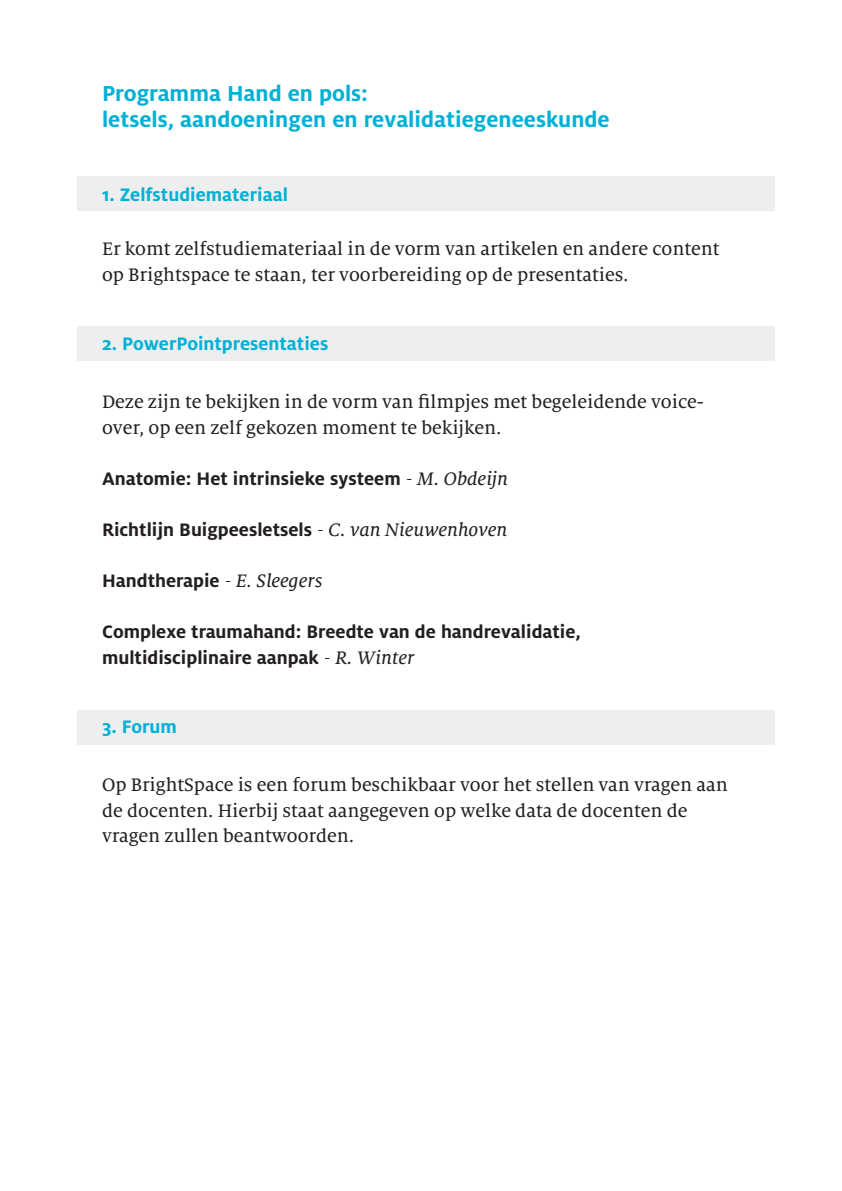
<style>
.page{position:relative;width:842px;height:1191px;background:#fff}
.page>*{position:absolute;margin:0;border:0;box-sizing:border-box;transform-origin:0 0}
.Paragraafkop{font:700 24px/25.6px "Milo OT";color:#00b1d5}
.Leestekst{font:20px/25.6px "Milo Serif OT Text";color:#231f20}
.Subparagraafkop{font:700 20px/25.6px "Milo OT";color:#231f20}
.Subparagraafkop-2{font:700 20px "Milo OT";color:#00b1d5}
.s1{font-family:"Milo Serif OT Text Ita";font-weight:400}
</style>
<div class="page">
<div style="left:77px;top:177px;width:698px;height:34px;background:#eeeeef"></div>
<div style="left:77px;top:326px;width:698px;height:34px;background:#eeeeef"></div>
<div style="left:77px;top:710px;width:698px;height:34px;background:#eeeeef"></div>
<p class="Paragraafkop" style="left:102px;top:81px;width:509px">Programma Hand en pols:<br>letsels, aandoeningen en revalidatiegeneeskunde</p>
<p class="Subparagraafkop-2" style="left:102px;top:183px;width:187px">1. Zelfstudiemateriaal</p>
<p class="Leestekst" style="left:102px;top:237px;width:619px">Er komt zelfstudiemateriaal in de vorm van artikelen en andere content op Brightspace te staan, ter voorbereiding op de presentaties.</p>
<p class="Subparagraafkop-2" style="left:102px;top:333px;width:228px">2. PowerPointpresentaties</p>
<p class="Leestekst" style="left:102px;top:390px;width:603px">Deze zijn te bekijken in de vorm van filmpjes met begeleidende voice&shy;over, op een zelf gekozen moment te bekijken.</p>
<p class="Subparagraafkop" style="left:102px;top:466px;width:408px">Anatomie: Het intrinsieke systeem <span class="s1">- M. Obdeijn</span></p>
<p class="Subparagraafkop" style="left:102px;top:517px;width:407px">Richtlijn Buigpeesletsels <span class="s1">- C. van Nieuwenhoven</span></p>
<p class="Subparagraafkop" style="left:102px;top:568px;width:222px">Handtherapie <span class="s1">- E. Sleegers</span></p>
<p class="Subparagraafkop" style="left:102px;top:619px;width:480px">Complexe traumahand: Breedte van de handrevalidatie, multidisciplinaire aanpak <span class="s1">- R. Winter</span></p>
<p class="Subparagraafkop-2" style="left:102px;top:715px;width:76px">3. Forum</p>
<p class="Leestekst" style="left:102px;top:772px;width:627px">Op BrightSpace is een forum beschikbaar voor het stellen van vragen aan de docenten. Hierbij staat aangegeven op welke data de docenten de vragen zullen beantwoorden.</p>
</div>
